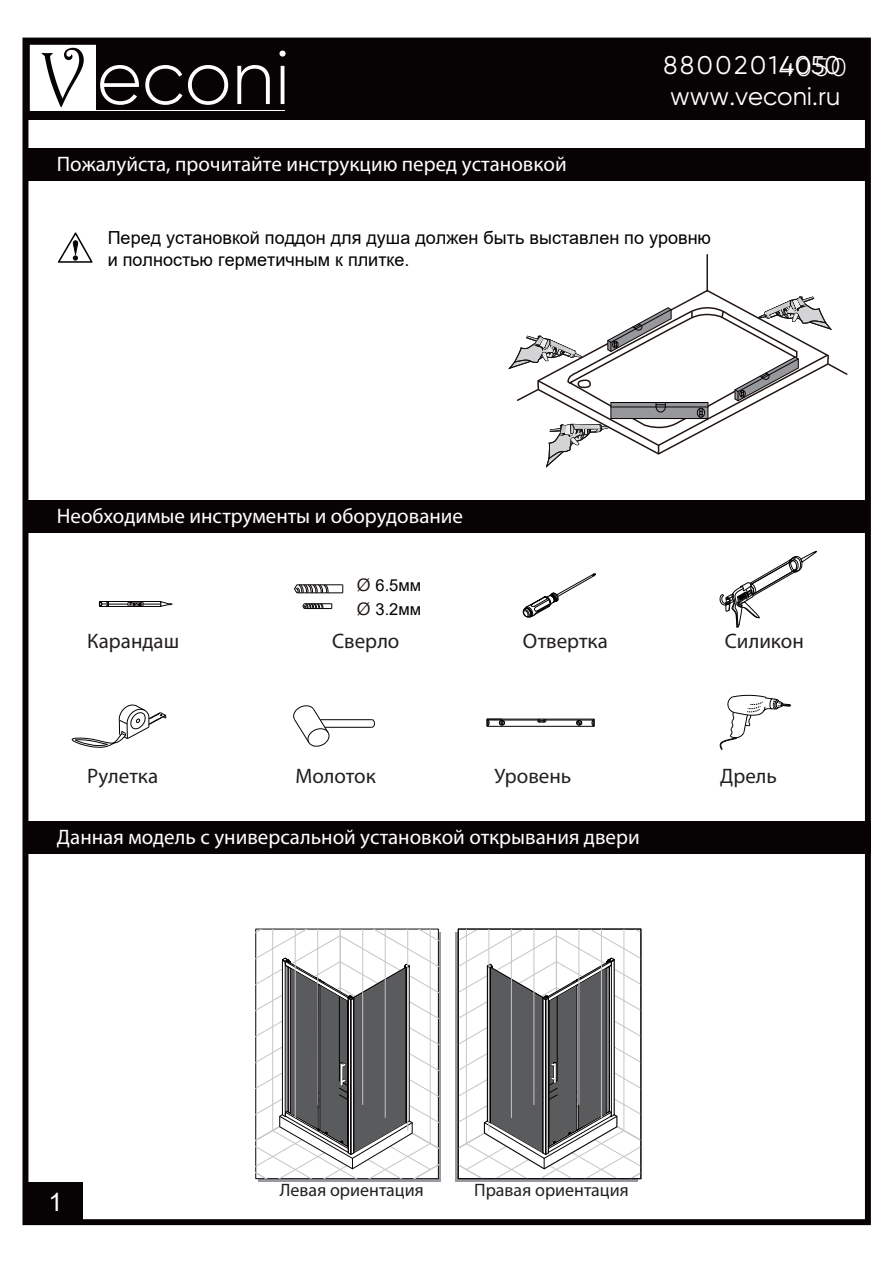
<style>
.page{position:relative;width:893px;height:1263px;background:#fff}
.page>*{position:absolute;margin:0;border:0;box-sizing:border-box;transform-origin:0 0}
.t1{font:25.5px "Gilroy";color:#fff}
.t2{font:25.5px "Gilroy";letter-spacing:.1em;color:#fff}
.t3{font:300 25.5px "Gilroy";color:#fff}
.t4{font:25.5px "Arial";color:#fff}
.t5{font:21px "Myriad Pro";color:#fff}
.t6{font:21px "Myriad Pro";color:#231f20}
.t7{font:18px/21.6px "Arial";color:#030303}
.t8{font:18px "Myriad Pro";color:#231f20}
.t9{font:16.5px/24.5px "Arial";color:#030303}
.s1{font-weight:300}
.s2{font-family:"Segoe UI";font-size:17.7px;color:#211814}
</style>
<div class="page">
<div style="left:28px;top:500px;width:839px;height:33px;background:#070304"></div>
<div style="left:28px;top:1182px;width:55px;height:37px;background:#070304"></div>
<div style="left:27px;top:821px;width:843px;height:33px;background:#070304"></div>
<div style="left:22px;top:38px;width:848px;height:1187px;border:6px solid #070304"></div>
<div style="left:28px;top:44px;width:837px;height:76px;background:#070304"></div>
<svg style="left:30px;top:45px;width:109px;height:66px"></svg>
<svg style="left:145px;top:65px;width:37px;height:40px"></svg>
<svg style="left:188px;top:65px;width:40px;height:40px"></svg>
<svg style="left:237px;top:65px;width:33px;height:39px"></svg>
<svg style="left:293px;top:705px;width:36px;height:42px"></svg>
<div style="left:28px;top:148px;width:837px;height:32px;background:#070304"></div>
<svg style="left:258px;top:932px;width:183px;height:250px"></svg>
<svg style="left:455px;top:932px;width:183px;height:250px"></svg>
<hr style="left:76px;top:110px;width:209px;height:1px;background:#fff">
<hr style="left:297px;top:585px;width:46px;height:1px;background:#070304">
<hr style="left:297px;top:593px;width:46px;height:1px;background:#070304">
<hr style="left:487px;top:719px;width:107px;height:1px;background:#070304">
<hr style="left:320px;top:719px;width:51px;height:1px;background:#070304">
<hr style="left:487px;top:720px;width:50px;height:1px;background:#070304">
<hr style="left:546px;top:720px;width:47px;height:1px;background:#070304">
<svg style="left:537px;top:719px;width:9px;height:4px"></svg>
<svg style="left:576px;top:720px;width:6px;height:6px"></svg>
<hr style="left:487px;top:726px;width:107px;height:1px;background:#070304">
<hr style="left:325px;top:727px;width:47px;height:1px;background:#070304">
<svg style="left:58px;top:232px;width:35px;height:31px"></svg>
<svg style="left:72px;top:704px;width:94px;height:44px"></svg>
<svg style="left:99px;top:601px;width:74px;height:6px"></svg>
<svg style="left:279px;top:51px;width:6px;height:53px"></svg>
<svg style="left:302px;top:603px;width:30px;height:6px"></svg>
<svg style="left:294px;top:584px;width:34px;height:9px"></svg>
<svg style="left:256px;top:929px;width:182px;height:250px"></svg>
<hr style="left:353px;top:998px;width:1px;height:155px;background:#070304">
<hr style="left:362px;top:929px;width:1px;height:176px;background:#c8c4c7">
<svg style="left:371px;top:719px;width:4px;height:9px"></svg>
<hr style="left:385px;top:929px;width:1px;height:189px;background:#c8c4c7">
<hr style="left:406px;top:968px;width:1px;height:155px;background:#070304">
<hr style="left:407px;top:929px;width:1px;height:202px;background:#c8c4c7">
<hr style="left:430px;top:929px;width:1px;height:215px;background:#c8c4c7">
<svg style="left:486px;top:719px;width:19px;height:8px"></svg>
<svg style="left:458px;top:929px;width:183px;height:250px"></svg>
<svg style="left:522px;top:573px;width:74px;height:45px"></svg>
<hr style="left:557px;top:997px;width:1px;height:84px;background:#070304">
<hr style="left:576px;top:985px;width:1px;height:145px;background:#070304">
<hr style="left:578px;top:984px;width:1px;height:145px;background:#070304">
<hr style="left:578px;top:929px;width:1px;height:176px;background:#c8c4c7">
<svg style="left:591px;top:719px;width:4px;height:8px"></svg>
<hr style="left:601px;top:929px;width:1px;height:189px;background:#c8c4c7">
<hr style="left:606px;top:968px;width:1px;height:145px;background:#070304">
<hr style="left:607px;top:967px;width:1px;height:145px;background:#070304">
<hr style="left:609px;top:966px;width:1px;height:145px;background:#070304">
<hr style="left:611px;top:962px;width:1px;height:154px;background:#070304">
<hr style="left:623px;top:929px;width:1px;height:202px;background:#c8c4c7">
<hr style="left:706px;top:254px;width:2px;height:38px;background:#221612">
<svg style="left:719px;top:695px;width:72px;height:55px"></svg>
<svg style="left:719px;top:550px;width:98px;height:78px"></svg>
<svg style="left:508px;top:296px;width:340px;height:171px"></svg>
<p class="t5" style="left:57px;top:151px;width:511px">Пожалуйста, прочитайте инструкцию перед установкой</p>
<p class="t2" style="left:663px;top:50px;width:185px">88002014050 <span class="s1">0</span></p>
<p class="t3" style="left:814px;top:51px;width:15px">5</p>
<p class="t1" style="left:670px;top:80px;width:171px">www.veconi.ru</p>
<p class="t7" style="left:108px;top:227px;width:605px">Перед установкой поддон для душа должен быть выставлен по уровню и полностью герметичным к плитке.</p>
<p class="t5" style="left:57px;top:503px;width:407px">Необходимые инструменты и оборудование</p>
<p class="t9" style="left:356px;top:573px;width:66px"><span class="s2">Ø</span> 6.5мм<br><span class="s2">Ø</span> 3.2мм</p>
<p class="t6" style="left:87px;top:628px;width:94px">Карандаш</p>
<p class="t6" style="left:332px;top:628px;width:69px">Сверло</p>
<p class="t6" style="left:523px;top:628px;width:86px">Отвертка</p>
<p class="t6" style="left:724px;top:628px;width:81px">Силикон</p>
<p class="t6" style="left:87px;top:763px;width:73px">Рулетка</p>
<p class="t6" style="left:295px;top:763px;width:82px">Молоток</p>
<p class="t6" style="left:494px;top:763px;width:78px">Уровень</p>
<p class="t6" style="left:720px;top:763px;width:58px">Дрель</p>
<p class="t5" style="left:57px;top:824px;width:584px">Данная модель с универсальной установкой открывания двери</p>
<p class="t4" style="left:49px;top:1184px;width:16px">1</p>
<p class="t8" style="left:280px;top:1179px;width:145px">Левая ориентация</p>
<p class="t8" style="left:474px;top:1179px;width:156px">Правая ориентация</p>
</div>
